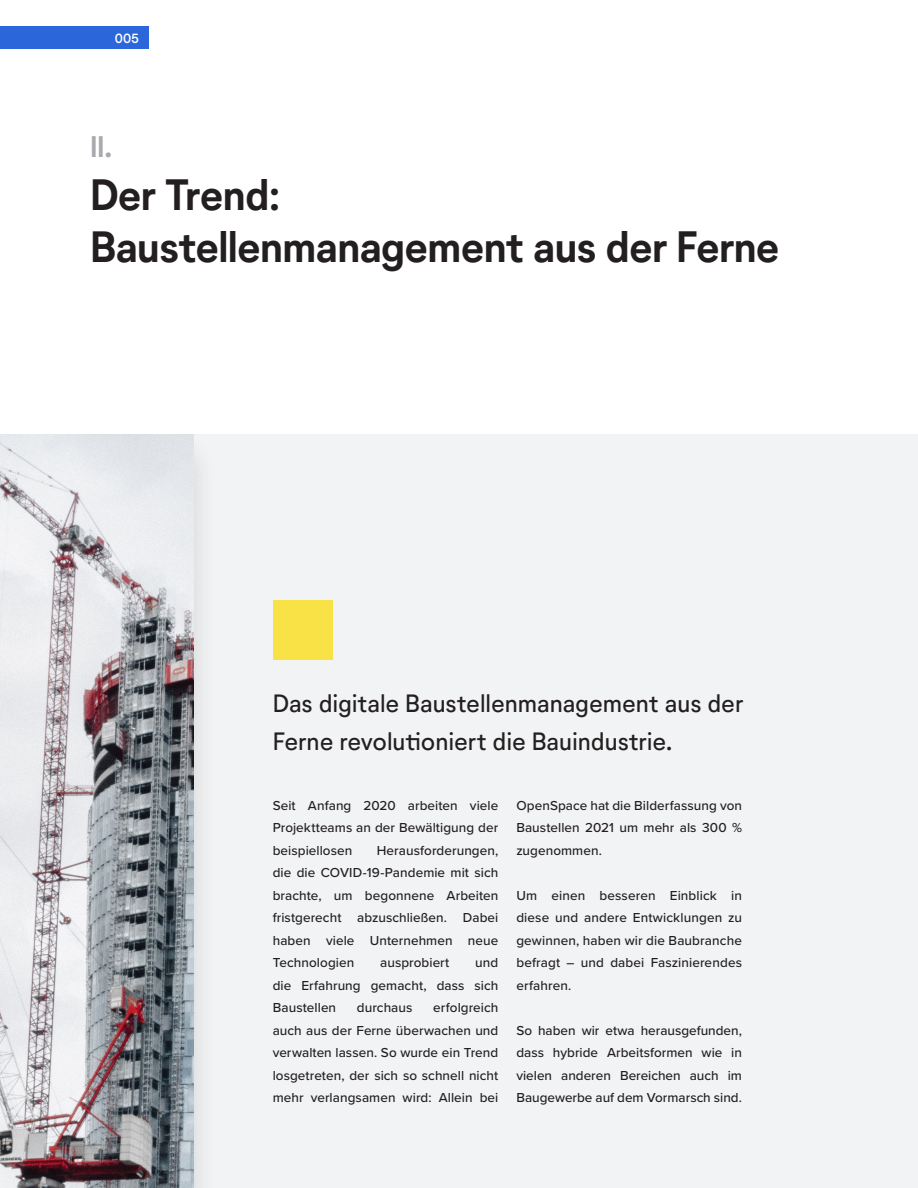
<style>
.page{position:relative;width:918px;height:1188px;background:#fff}
.page>*{position:absolute;margin:0;border:0;box-sizing:border-box;transform-origin:0 0}
.Headline_27_31_Left{font:700 42px/52.5px "Neutrif Studio";letter-spacing:-.015em;color:#231f20}
.Headline_27_31_Left-2{font:700 28.5px "Neutrif Studio";color:#a8a9ad}
.Headline_17_25_Left{font:24px/37.5px "Neutrif Studio";color:#231f20}
.Copy_Text_08_14_Full{font:500 13.5px/22.5px "Proxima Nova";letter-spacing:.005em;color:#231f20;text-align:justify}
.t1{font:500 12.75px "Neutrif Studio";color:#fff}
</style>
<div class="page">
<div style="left:172px;top:435px;width:746px;height:753px;background:#f2f3f4"></div>
<div style="left:0;top:432px;width:218px;height:756px;background:#edeeef"></div>
<img style="left:0;top:435px;width:194px;height:753px">
<div style="left:273px;top:600px;width:60px;height:60px;background:#f8e245"></div>
<div style="left:0;top:26px;width:149px;height:23px;background:#2b66db"></div>
<p class="t1" style="left:115px;top:30px;width:26px">005</p>
<p class="Headline_27_31_Left-2" style="left:90px;top:130px;width:24px">II.</p>
<p class="Headline_27_31_Left" style="left:90px;top:169px;width:691px">Der Trend:<br>Baustellenmanagement aus der Ferne</p>
<p class="Headline_17_25_Left" style="left:273px;top:685px;width:472px">Das digitale Baustellenmanagement aus der<br>Ferne revolutioniert die Bauindustrie.</p>
<p class="Copy_Text_08_14_Full" style="left:273px;top:794px;width:227px">Seit Anfang 2020 arbeiten viele Projektteams an der Bewältigung der beispiellosen</p>
<p class="Copy_Text_08_14_Full" style="left:273px;top:839px;width:227px;text-indent:104px">Herausforderungen, die die COVID-19-Pandemie mit sich brachte, um begonnene Arbeiten fristgerecht abzuschließen. Dabei haben viele Unternehmen neue Technologien</p>
<p class="Copy_Text_08_14_Full" style="left:380px;top:951px;width:71px">ausprobiert</p>
<p class="Copy_Text_08_14_Full" style="left:273px;top:951px;width:227px;text-indent:203px">und die Erfahrung gemacht, dass sich Baustellen</p>
<p class="Copy_Text_08_14_Full" style="left:273px;top:996px;width:227px;text-indent:161px">erfolgreich auch aus der Ferne überwachen und verwalten lassen. So wurde ein Trend losgetreten, der sich so schnell nicht mehr verlangsamen wird: Allein bei</p>
<p class="Copy_Text_08_14_Full" style="left:357px;top:996px;width:57px">durchaus</p>
<p class="Copy_Text_08_14_Full" style="left:516px;top:794px;width:227px">OpenSpace hat die Bilderfassung von Baustellen 2021 um mehr als 300 % zugenommen.</p>
<p class="Copy_Text_08_14_Full" style="left:516px;top:884px;width:227px">Um einen besseren Einblick in diese und andere Entwicklungen zu gewinnen, haben wir die Baubranche befragt – und dabei Faszinierendes erfahren.</p>
<p class="Copy_Text_08_14_Full" style="left:516px;top:1019px;width:227px">So haben wir etwa herausgefunden, dass hybride Arbeitsformen wie in vielen anderen Bereichen auch im Baugewerbe auf dem Vormarsch sind.</p>
</div>
